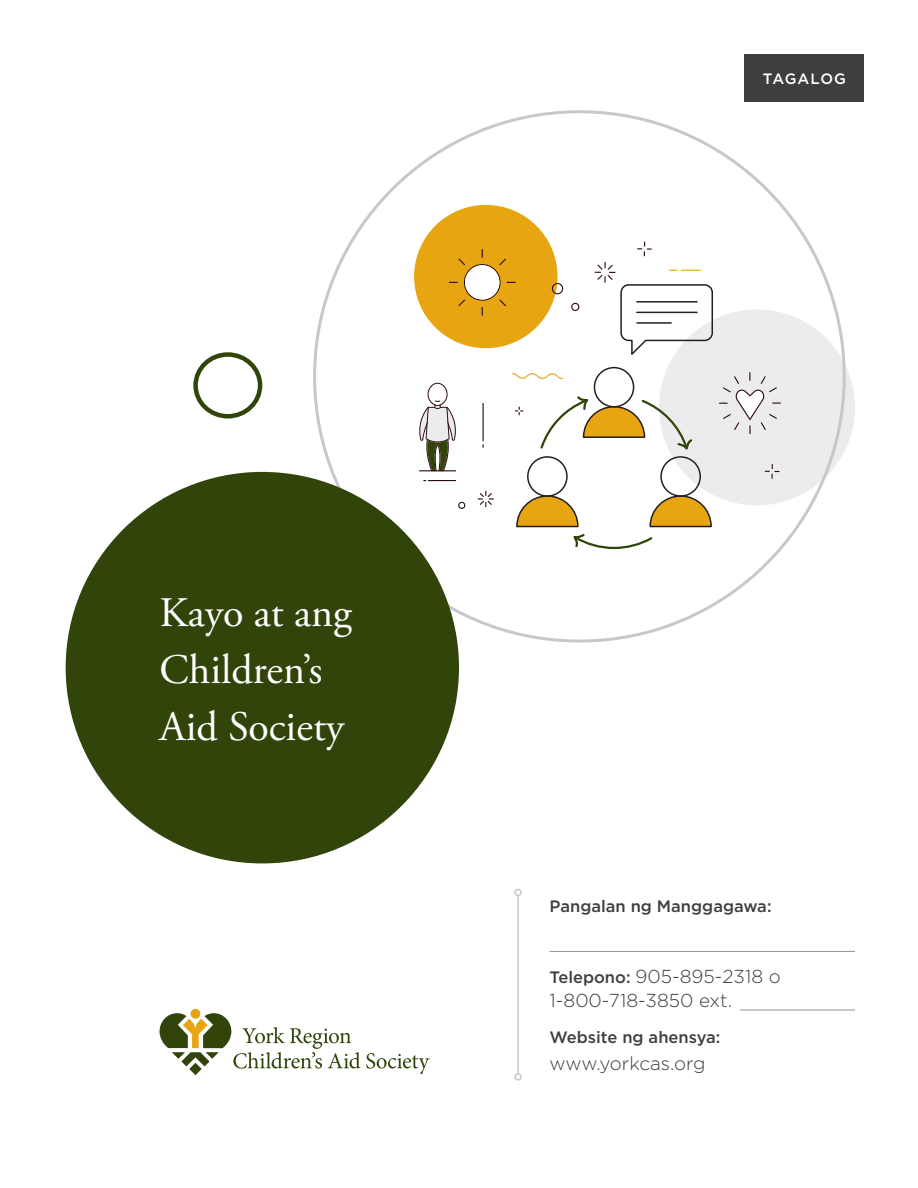
<style>
.page{position:relative;width:918px;height:1188px;background:#fff}
.page>*{position:absolute;margin:0;border:0;box-sizing:border-box;transform-origin:0 0}
.t1{font:42px/57px "Adobe Garamond Pro";color:#fff}
.Body{font:300 18.75px/24px "Gotham";color:#3e3e3f}
.Body-2{font:500 16.5px "Gotham";color:#3e3e3f}
.Subheading{font:500 15px "Gotham";letter-spacing:.055em;color:#fff}
.s1{font-weight:500;font-size:16.5px}
</style>
<div class="page">
<div style="left:659px;top:309px;width:196px;height:196px;background:#ececee;border-radius:50%"></div>
<div style="left:414px;top:205px;width:144px;height:143px;background:#e7a512;border-radius:50%"></div>
<hr style="left:483px;top:403px;width:1px;height:38px;background:#2d0e10">
<svg style="left:512px;top:373px;width:51px;height:6px"></svg>
<svg style="left:515px;top:407px;width:9px;height:8px"></svg>
<svg style="left:765px;top:464px;width:15px;height:15px"></svg>
<svg style="left:637px;top:242px;width:15px;height:14px"></svg>
<svg style="left:552px;top:283px;width:11px;height:11px"></svg>
<svg style="left:571px;top:303px;width:8px;height:8px"></svg>
<svg style="left:458px;top:501px;width:8px;height:8px"></svg>
<svg style="left:478px;top:491px;width:16px;height:16px"></svg>
<svg style="left:464px;top:264px;width:37px;height:37px"></svg>
<svg style="left:458px;top:259px;width:7px;height:6px"></svg>
<svg style="left:458px;top:300px;width:7px;height:6px"></svg>
<svg style="left:499px;top:300px;width:7px;height:6px"></svg>
<svg style="left:499px;top:259px;width:7px;height:6px"></svg>
<div style="left:465px;top:265px;width:34px;height:35px;background:#fff;border-radius:50%"></div>
<svg style="left:719px;top:372px;width:62px;height:62px"></svg>
<div style="left:594px;top:367px;width:40px;height:41px;border:2px solid #231f20;border-radius:50%"></div>
<div style="left:660px;top:456px;width:41px;height:41px;border:2px solid #231f20;border-radius:50%"></div>
<div style="left:527px;top:456px;width:41px;height:41px;border:2px solid #231f20;border-radius:50%"></div>
<svg style="left:516px;top:495px;width:196px;height:55px"></svg>
<svg style="left:540px;top:394px;width:153px;height:58px"></svg>
<svg style="left:595px;top:262px;width:118px;height:96px"></svg>
<hr style="left:637px;top:301px;width:60px;height:2px;background:#231f20">
<hr style="left:637px;top:312px;width:60px;height:1px;background:#231f20">
<hr style="left:637px;top:322px;width:34px;height:2px;background:#231f20">
<svg style="left:419px;top:383px;width:38px;height:88px"></svg>
<svg style="left:423px;top:480px;width:33px;height:1px"></svg>
<hr style="left:419px;top:470px;width:37px;height:1px;background:#2d0e10">
<div style="left:745px;top:54px;width:119px;height:48px;background:#3e3e3f"></div>
<div style="left:66px;top:472px;width:393px;height:391px;background:#31450b;border-radius:50%"></div>
<div style="left:193px;top:352px;width:69px;height:67px;border:4px solid #31450b;border-radius:50%"></div>
<svg style="left:160px;top:1009px;width:200px;height:66px"></svg>
<svg style="left:366px;top:1053px;width:64px;height:21px"></svg>
<hr style="left:517px;top:895px;width:2px;height:179px;background:#c7c8ca">
<div style="left:514px;top:889px;width:8px;height:7px;border:2px solid #c7c8ca;border-radius:50%"></div>
<div style="left:514px;top:1073px;width:8px;height:8px;border:2px solid #c7c8ca;border-radius:50%"></div>
<hr style="left:550px;top:951px;width:305px;height:1px;background:#939598">
<hr style="left:740px;top:1010px;width:115px;height:1px;background:#939598">
<p class="Subheading" style="left:763px;top:69px;width:85px">TAGALOG</p>
<p class="t1" style="left:160px;top:586px;width:194px">Kayo at ang<br>Children’s<br>Aid Society</p>
<p class="Body-2" style="left:550px;top:896px;width:224px">Pangalan ng Manggagawa:</p>
<p class="Body" style="left:550px;top:964px;width:233px"><span class="s1">Telepono:</span> 905-895-2318 o<br>1-800-718-3850 ext.</p>
<p class="Body-2" style="left:550px;top:1027px;width:172px">Website ng ahensya:</p>
<p class="Body" style="left:550px;top:1051px;width:158px">www.yorkcas.org</p>
</div>
